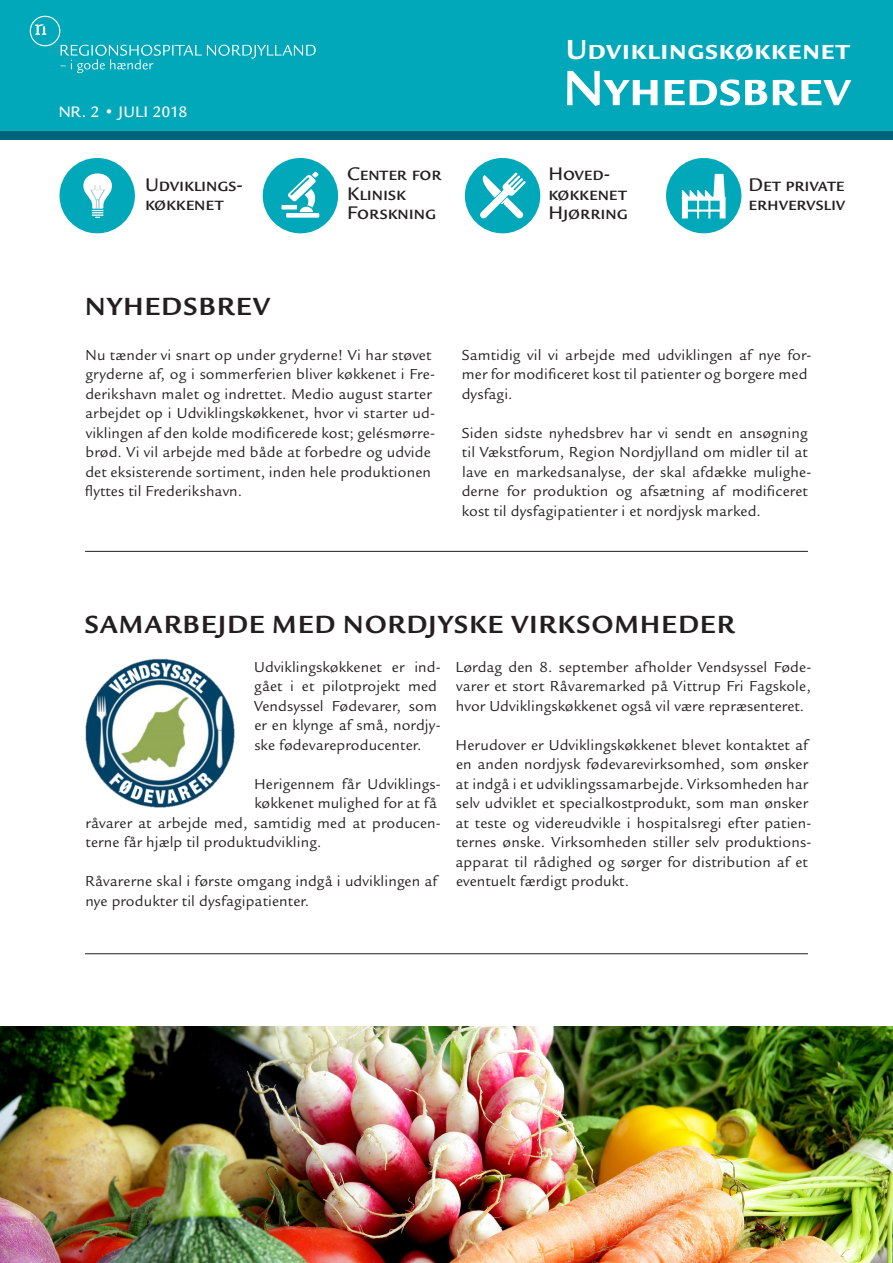
<style>
.page{position:relative;width:893px;height:1263px;background:#fff}
.page>*{position:absolute;margin:0;border:0;box-sizing:border-box;transform-origin:0 0}
.t1{font:700 54px "Legacy Sans ITC Std";color:#fff}
.t2{font:700 30px "Legacy Sans ITC Std";letter-spacing:.02em;color:#fff}
.Overskrift{font:700 27px "Legacy Sans ITC Std";letter-spacing:.05em;color:#231f20}
.t3{font:500 19.8px/19.8px "Legacy Sans ITC Std";color:#231f20}
.t4{font:500 16.5px "Legacy Sans ITC Std";letter-spacing:.01em;color:#fff}
.Tekst_Legacy_Sans{font:15.75px/19.5px "Legacy Sans ITC Std";letter-spacing:.01em;color:#231f20}
.s1{font-weight:400}
</style>
<div class="page">
<div style="left:0;top:0;width:893px;height:133px;background:#00a8b9"></div>
<div style="left:0;top:131px;width:893px;height:8px;background:#00657c"></div>
<div style="left:60px;top:158px;width:75px;height:75px;background:#00a8b9;border-radius:50%"></div>
<svg style="left:83px;top:173px;width:29px;height:45px"></svg>
<div style="left:263px;top:158px;width:75px;height:75px;background:#00a8b9;border-radius:50%"></div>
<svg style="left:281px;top:172px;width:38px;height:46px"></svg>
<div style="left:465px;top:158px;width:75px;height:75px;background:#00a8b9;border-radius:50%"></div>
<svg style="left:480px;top:173px;width:46px;height:46px"></svg>
<div style="left:666px;top:158px;width:75px;height:75px;background:#00a8b9;border-radius:50%"></div>
<svg style="left:682px;top:174px;width:44px;height:44px"></svg>
<hr style="left:85px;top:551px;width:723px;height:1px;background:#231f20">
<hr style="left:85px;top:953px;width:723px;height:1px;background:#231f20">
<img style="left:85px;top:658px;width:150px;height:150px">
<img style="left:0;top:1026px;width:893px;height:237px">
<svg style="left:30px;top:16px;width:286px;height:57px"></svg>
<p class="t4" style="left:58px;top:102px;width:131px">NR. 2 <span class="s1">•</span> JULI 2018</p>
<h2 class="t2" style="left:565px;top:32px;width:286px">Udviklingskøkkenet</h2>
<h1 class="t1" style="left:563px;top:57px;width:288px">Nyhedsbrev</h1>
<p class="t3" style="left:145px;top:175px;width:99px">Udviklings&shy;køkkenet</p>
<p class="t3" style="left:347px;top:164px;width:96px">Center for<br>Klinisk<br>Forskning</p>
<p class="t3" style="left:548px;top:164px;width:81px">Hoved&shy;køkkenet<br>Hjørring</p>
<p class="t3" style="left:748px;top:175px;width:98px">Det private erhvervsliv</p>
<p class="Overskrift" style="left:85px;top:291px;width:186px">NYHEDSBREV</p>
<p class="Tekst_Legacy_Sans" style="left:85px;top:345px;width:352px">Nu tænder vi snart op under gryderne! Vi har støvet gryderne af, og i sommerferien bliver køkkenet i Fre&shy;derikshavn malet og indrettet. Medio august starter arbejdet op i Udviklingskøkkenet, hvor vi starter ud&shy;viklingen af den kolde modificerede kost; gelésmørre&shy;brød. Vi vil arbejde med både at forbedre og udvide det eksisterende sortiment, inden hele produktionen flyttes til Frederikshavn.</p>
<p class="Tekst_Legacy_Sans" style="left:462px;top:345px;width:351px">Samtidig vil vi arbejde med udviklingen af nye for&shy;mer for modificeret kost til patienter og borgere med dysfagi.</p>
<p class="Tekst_Legacy_Sans" style="left:462px;top:423px;width:351px">Siden sidste nyhedsbrev har vi sendt en ansøgning til Vækstforum, Region Nordjylland om midler til at lave en markedsanalyse, der skal afdække mulighe&shy;derne for produktion og afsætning af modificeret kost til dysfagipatienter i et nordjysk marked.</p>
<p class="Overskrift" style="left:85px;top:609px;width:651px">SAMARBEJDE MED NORDJYSKE VIRKSOMHEDER</p>
<p class="Tekst_Legacy_Sans" style="left:254px;top:657px;width:188px">Udviklingskøkkenet er ind&shy;gået i et pilotprojekt med<br>Vendsyssel Fødevarer, som er en klynge af små, nordjy&shy;ske fødevareproducenter.</p>
<p class="Tekst_Legacy_Sans" style="left:254px;top:774px;width:188px">Herigennem får Udviklings-</p>
<p class="Tekst_Legacy_Sans" style="left:254px;top:794px;width:184px">køkkenet mulighed for at få</p>
<p class="Tekst_Legacy_Sans" style="left:85px;top:813px;width:357px">råvarer at arbejde med, samtidig med at producen-</p>
<p class="Tekst_Legacy_Sans" style="left:86px;top:833px;width:237px">terne får hjælp til produktudvikling.</p>
<p class="Tekst_Legacy_Sans" style="left:85px;top:872px;width:354px">Råvarerne skal i første omgang indgå i udviklingen af nye produkter til dysfagipatienter.</p>
<p class="Tekst_Legacy_Sans" style="left:456px;top:657px;width:357px;text-align:justify">Lørdag den 8. september afholder Vendsyssel Føde&shy;varer et stort Råvaremarked på Vittrup Fri Fagskole, hvor Udviklingskøkkenet også vil være repræsenteret.</p>
<p class="Tekst_Legacy_Sans" style="left:456px;top:735px;width:357px">Herudover er Udviklingskøkkenet blevet kontaktet af en anden nordjysk fødevarevirksomhed, som ønsker at indgå i et udviklingssamarbejde. Virksomheden har selv udviklet et specialkostprodukt, som man ønsker at teste og videreudvikle i hospitalsregi efter patien&shy;ternes ønske. Virksomheden stiller selv produktions&shy;apparat til rådighed og sørger for distribution af et eventuelt færdigt produkt.</p>
</div>
